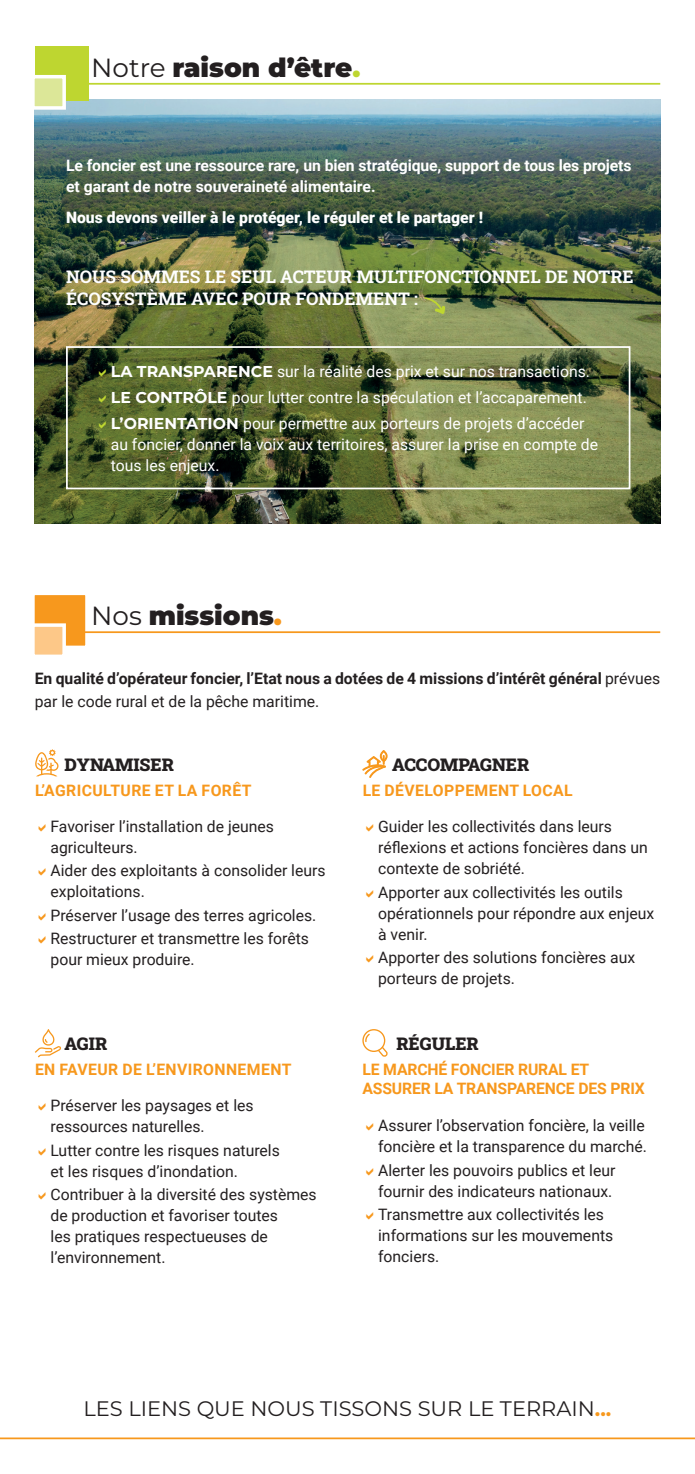
<style>
.page{position:relative;width:695px;height:1474px;background:#fff}
.page>*{position:absolute;margin:0;border:0;box-sizing:border-box;transform-origin:0 0}
.t1{font:900 26.25px "Montserrat";color:#231f20}
.t2{font:21px "Montserrat";color:#231f20}
.t3{font:700 17.5px/22.8px "Roboto Slab";color:#fff}
.t4{font:900 17.5px "Roboto Slab";color:#231f20}
.t5{font:15.75px/21px "Roboto";color:#231f20}
.t6{font:15.75px/25.9px "Roboto";color:#fff}
.t7{font:700 15.75px/22.8px "Roboto";color:#231f20}
.t8{font:700 15.75px/21px "Roboto";letter-spacing:-.01em;color:#fff}
.t9{font:700 15.75px "Roboto";letter-spacing:.01em;color:#f7981d}
.t10{font:900 15.75px "Roboto";color:#fff}
.t11{font:700 15.75px/18.9px "Roboto";letter-spacing:-.01em;color:#f7981d}
.s1{font-weight:400}
.s2{color:#bed630}
.s3{font-family:"Montserrat";font-weight:700}
.s4{color:#f7981d}
.s5{font-weight:700;color:#f7981d}
</style>
<div class="page">
<img style="left:35px;top:99px;width:625px;height:424px">
<div style="left:362px;top:1029px;width:23px;height:23px;border:1px solid #f7981d;border-radius:50%"></div>
<svg style="left:364px;top:1032px;width:24px;height:25px"></svg>
<svg style="left:35px;top:1029px;width:26px;height:28px"></svg>
<hr style="left:35px;top:83px;width:625px;height:2px;background:#bed630">
<div style="left:28px;top:588px;width:64px;height:64px;background:#f7981d;border:7px solid #fff"></div>
<hr style="left:35px;top:631px;width:625px;height:2px;background:#f7981d">
<div style="left:31px;top:623px;width:35px;height:35px;background:#fdc888;border:4px solid #fff"></div>
<div style="left:35px;top:47px;width:54px;height:54px;background:#bed630"></div>
<div style="left:31px;top:75px;width:35px;height:35px;background:#dce798;border:4px solid #fff"></div>
<svg style="left:423px;top:297px;width:22px;height:17px"></svg>
<hr style="left:0;top:1437px;width:694px;height:2px;background:#f7981d">
<div style="left:66px;top:346px;width:564px;height:143px;border:2px solid #fff"></div>
<svg style="left:35px;top:749px;width:23px;height:27px"></svg>
<svg style="left:362px;top:750px;width:25px;height:28px"></svg>
<svg style="left:99px;top:369px;width:7px;height:8px"></svg>
<svg style="left:99px;top:395px;width:7px;height:7px"></svg>
<svg style="left:99px;top:421px;width:7px;height:7px"></svg>
<h1 class="t1" style="left:91px;top:50px;width:270px"><span class="s1">Notre</span> raison d’être<span class="s2">.</span></h1>
<p class="t8" style="left:66px;top:154px;width:567px">Le foncier est une ressource rare, un bien stratégique, support de tous les projets et garant de notre souveraineté alimentaire.</p>
<p class="t10" style="left:66px;top:206px;width:418px">Nous devons veiller à le protéger, le réguler et le partager !</p>
<p class="t3" style="left:66px;top:264px;width:569px">NOUS SOMMES LE SEUL ACTEUR MULTIFONCTIONNEL DE NOTRE<br>ÉCOSYSTÈME AVEC POUR FONDEMENT :</p>
<p class="t6" style="left:111px;top:358px;width:480px"><span class="s3">LA TRANSPARENCE</span> sur la réalité des prix et sur nos transactions.<br><span class="s3">LE CONTRÔLE</span> pour lutter contre la spéculation et l’accaparement.<br><span class="s3">L’ORIENTATION</span> pour permettre aux porteurs de projets d’accéder</p>
<p class="t6" style="left:111px;top:433px;width:488px;line-height:21px">au foncier, donner la voix aux territoires, assurer la prise en compte de tous les enjeux.</p>
<h1 class="t1" style="left:91px;top:598px;width:192px"><span class="s1">Nos</span> missions<span class="s4">.</span></h1>
<p class="t7" style="left:35px;top:666px;width:627px">En qualité d’opérateur foncier, l’Etat nous a dotées de 4 missions d’intérêt général <span class="s1">prévues par le code rural et de la pêche maritime.</span></p>
<p class="t4" style="left:64px;top:752px;width:111px">DYNAMISER</p>
<p class="t4" style="left:392px;top:752px;width:138px">ACCOMPAGNER</p>
<p class="t9" style="left:35px;top:779px;width:218px">L’AGRICULTURE ET LA FORÊT</p>
<p class="t9" style="left:362px;top:779px;width:211px">LE DÉVELOPPEMENT LOCAL</p>
<p class="t5" style="left:50px;top:815px;width:225px">Favoriser l’installation de jeunes agriculteurs.</p>
<p class="t5" style="left:50px;top:859px;width:276px">Aider des exploitants à consolider leurs exploitations.</p>
<p class="t5" style="left:50px;top:903px;width:267px;line-height:23.4px">Préserver l’usage des terres agricoles.<br>Restructurer et transmettre les forêts</p>
<p class="t5" style="left:50px;top:948px;width:146px">pour mieux produire.</p>
<p class="t5" style="left:378px;top:815px;width:271px">Guider les collectivités dans leurs réflexions et actions foncières dans un contexte de sobriété.</p>
<p class="t5" style="left:378px;top:880px;width:277px">Apporter aux collectivités les outils opérationnels pour répondre aux enjeux à venir.</p>
<p class="t5" style="left:378px;top:946px;width:259px">Apporter des solutions foncières aux porteurs de projets.</p>
<p class="t4" style="left:64px;top:1031px;width:44px">AGIR</p>
<p class="t4" style="left:396px;top:1031px;width:84px">RÉGULER</p>
<p class="t9" style="left:35px;top:1058px;width:258px">EN FAVEUR DE L’ENVIRONNEMENT</p>
<p class="t11" style="left:362px;top:1059px;width:284px">LE MARCHÉ FONCIER RURAL ET<br>ASSURER LA TRANSPARENCE DES PRIX</p>
<p class="t5" style="left:50px;top:1094px;width:205px">Préserver les paysages et les ressources naturelles.</p>
<p class="t5" style="left:50px;top:1139px;width:231px">Lutter contre les risques naturels et les risques d’inondation.</p>
<p class="t5" style="left:50px;top:1183px;width:268px">Contribuer à la diversité des systèmes de production et favoriser toutes<br>les pratiques respectueuses de l’environnement.</p>
<p class="t5" style="left:378px;top:1114px;width:270px">Assurer l’observation foncière, la veille foncière et la transparence du marché.</p>
<p class="t5" style="left:378px;top:1158px;width:239px">Alerter les pouvoirs publics et leur fournir des indicateurs nationaux.</p>
<p class="t5" style="left:378px;top:1203px;width:237px">Transmettre aux collectivités les informations sur les mouvements fonciers.</p>
<h2 class="t2" style="left:83px;top:1394px;width:529px">LES LIENS QUE NOUS TISSONS SUR LE TERRAIN<span class="s5">...</span></h2>
</div>
